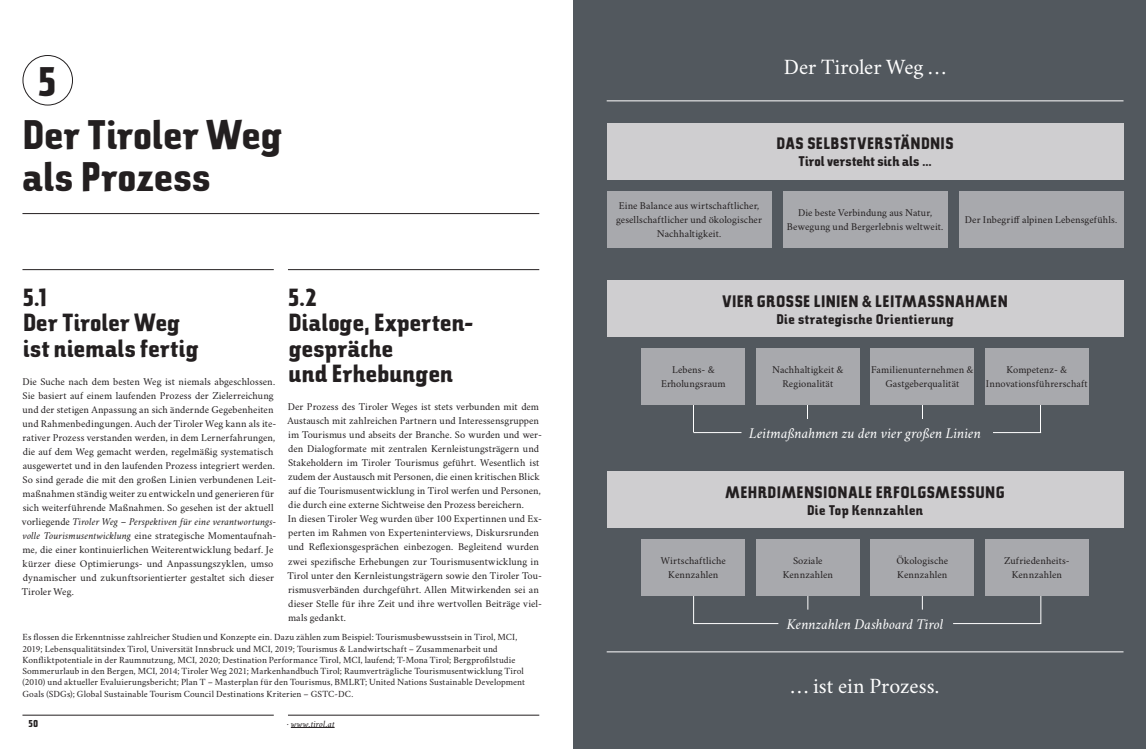
<style>
.page{position:relative;width:1146px;height:749px;background:#fff}
.page>*{position:absolute;margin:0;border:0;box-sizing:border-box;transform-origin:0 0}
.t1{font:41.2px/53.1px "TW Character Sans Pro";letter-spacing:.005em;color:#231f20}
.t2{font:24.8px/25.2px "TW Character Sans Pro";letter-spacing:.015em;color:#231f20}
.t3{font:22px "Crimson Tirol";letter-spacing:-.005em;color:#fff}
.t4{font:16.5px "TW Character Sans Pro";letter-spacing:.03em;color:#231f20}
.t5{font:italic 15px "Crimson Tirol";color:#fff}
.t6{font:14px "TW Character Sans Pro";letter-spacing:.03em;color:#231f20}
.t7{font:14px "TW Character Sans Pro";letter-spacing:.01em;color:#231f20}
.t8{font:10.5px/14px "Crimson Tirol";letter-spacing:.005em;color:#231f20;text-align:center}
.t9{font:10px "TW Character Sans Pro";color:#231f20}
.t10{font:9.5px/11.2px "Crimson Tirol";letter-spacing:.01em;color:#231f20}
.t11{font:italic 9.5px "Crimson Tirol";letter-spacing:.005em;color:#231f20}
.s1{font-style:italic}
</style>
<div class="page">
<div style="left:573px;top:0;width:572px;height:748px;background:#52585e"></div>
<hr style="left:22px;top:213px;width:517px;height:1px;background:#231f20">
<hr style="left:288px;top:714px;width:251px;height:1px;background:#231f20">
<hr style="left:291px;top:727px;width:43px;height:1px;background:#231f20">
<hr style="left:22px;top:714px;width:252px;height:1px;background:#231f20">
<hr style="left:22px;top:269px;width:252px;height:1px;background:#231f20">
<hr style="left:288px;top:269px;width:251px;height:1px;background:#231f20">
<div style="left:22px;top:55px;width:51px;height:50px;border:1px solid #231f20;border-radius:50%"></div>
<div style="left:606px;top:123px;width:517px;height:57px;background:#cfced0"></div>
<div style="left:606px;top:191px;width:165px;height:56px;background:#a8a9ad"></div>
<div style="left:958px;top:191px;width:165px;height:56px;background:#a8a9ad"></div>
<div style="left:782px;top:191px;width:165px;height:56px;background:#a8a9ad"></div>
<div style="left:606px;top:281px;width:517px;height:56px;background:#cfced0"></div>
<div style="left:606px;top:471px;width:517px;height:57px;background:#cfced0"></div>
<hr style="left:693px;top:623px;width:85px;height:1px;background:#fff">
<hr style="left:693px;top:432px;width:48px;height:1px;background:#fff">
<hr style="left:606px;top:101px;width:517px;height:1px;background:#fff">
<hr style="left:606px;top:651px;width:517px;height:1px;background:#fff">
<hr style="left:952px;top:623px;width:88px;height:1px;background:#fff">
<hr style="left:992px;top:432px;width:48px;height:1px;background:#fff">
<svg style="left:693px;top:595px;width:1px;height:28px"></svg>
<svg style="left:693px;top:404px;width:1px;height:28px"></svg>
<svg style="left:1040px;top:595px;width:1px;height:28px"></svg>
<svg style="left:1040px;top:404px;width:1px;height:28px"></svg>
<svg style="left:921px;top:595px;width:1px;height:14px"></svg>
<svg style="left:807px;top:595px;width:1px;height:14px"></svg>
<svg style="left:807px;top:404px;width:1px;height:14px"></svg>
<div style="left:641px;top:539px;width:103px;height:56px;background:#a8a9ad"></div>
<div style="left:641px;top:348px;width:103px;height:56px;background:#a8a9ad"></div>
<div style="left:756px;top:539px;width:103px;height:56px;background:#a8a9ad"></div>
<div style="left:756px;top:348px;width:103px;height:56px;background:#a8a9ad"></div>
<div style="left:870px;top:539px;width:103px;height:56px;background:#a8a9ad"></div>
<div style="left:870px;top:348px;width:103px;height:56px;background:#a8a9ad"></div>
<div style="left:985px;top:539px;width:103px;height:56px;background:#a8a9ad"></div>
<div style="left:985px;top:348px;width:103px;height:56px;background:#a8a9ad"></div>
<h1 class="t1" style="left:22px;top:54px;width:261px;text-indent:15px">5<br>Der Tiroler Weg</h1>
<h1 class="t1" style="left:22px;top:149px;width:189px">als Prozess</h1>
<h2 class="t2" style="left:23px;top:284px;width:177px">5.1<br>Der Tiroler Weg ist niemals fertig</h2>
<p class="t8" style="left:22px;top:373px;width:256px;text-align:left">Die Suche nach dem besten Weg ist niemals abgeschlossen.<br>Sie basiert auf einem laufenden Prozess der Zielerreichung und der stetigen Anpassung an sich ändernde Gegebenheiten und Rahmenbedingungen. Auch der Tiroler Weg kann als ite&shy;rativer Prozess verstanden werden, in dem Lernerfahrungen, die auf dem Weg gemacht werden, regelmäßig systematisch ausgewertet und in den laufenden Prozess integriert werden.<br>So sind gerade die mit den großen Linien verbundenen Leit&shy;maßnahmen ständig weiter zu entwickeln und generieren für sich weiterführende Maßnahmen. So gesehen ist der aktuell vorliegende <span class="s1">Tiroler Weg – Perspektiven für eine verantwortungs&shy;volle Tourismusentwicklung</span> eine strategische Momentaufnah&shy;me, die einer kontinuierlichen Weiterentwicklung bedarf. Je kürzer diese Optimierungs- und Anpassungszyklen, umso dynamischer und zukunftsorientierter gestaltet sich dieser Tiroler Weg.</p>
<h2 class="t2" style="left:288px;top:284px;width:187px">5.2<br>Dialoge, Experten&shy;gespräche<br>und Erhebungen</h2>
<p class="t8" style="left:287px;top:399px;width:256px;text-align:left">Der Prozess des Tiroler Weges ist stets verbunden mit dem Austausch mit zahlreichen Partnern und Interessensgruppen im Tourismus und abseits der Branche. So wurden und wer&shy;den Dialogformate mit zentralen Kernleistungsträgern und Stakeholdern im Tiroler Tourismus geführt. Wesentlich ist zudem der Austausch mit Personen, die einen kritischen Blick auf die Tourismusentwicklung in Tirol werfen und Personen, die durch eine externe Sichtweise den Prozess bereichern.<br>In diesen Tiroler Weg wurden über 100 Expertinnen und Ex&shy;perten im Rahmen von Experteninterviews, Diskursrunden und Reflexionsgesprächen einbezogen. Begleitend wurden zwei spezifische Erhebungen zur Tourismusentwicklung in Tirol unter den Kernleistungsträgern sowie den Tiroler Tou&shy;rismusverbänden durchgeführt. Allen Mitwirkenden sei an dieser Stelle für ihre Zeit und ihre wertvollen Beiträge viel&shy;mals gedankt.</p>
<p class="t10" style="left:22px;top:631px;width:504px">Es flossen die Erkenntnisse zahlreicher Studien und Konzepte ein. Dazu zählen zum Beispiel: Tourismusbewusstsein in Tirol, MCI, 2019; Lebensqualitätsindex Tirol, Universität Innsbruck und MCI, 2019; Tourismus &amp; Landwirtschaft – Zusammenarbeit und Konfliktpotentiale in der Raumnutzung, MCI, 2020; Destination Performance Tirol, MCI, laufend; T-Mona Tirol; Bergprofilstudie Sommerurlaub in den Bergen, MCI, 2014; Tiroler Weg 2021; Markenhandbuch Tirol; Raumverträgliche Tourismusentwicklung Tirol (2010) und aktueller Evaluierungsbericht; Plan T – Masterplan für den Tourismus, BMLRT; United Nations Sustainable Development Goals (SDGs); Global Sustainable Tourism Council Destinations Kriterien – GSTC-DC.</p>
<p class="t9" style="left:28px;top:716px;width:11px">50</p>
<p class="t11" style="left:287px;top:717px;width:49px">· www.tirol.at</p>
<h3 class="t3" style="left:783px;top:52px;width:164px">Der Tiroler Weg …</h3>
<p class="t8" style="left:616px;top:197px;width:147px">Eine Balance aus wirtschaftlicher, gesellschaftlicher und ökologischer<br>Nachhaltigkeit.</p>
<h3 class="t4" style="left:776px;top:133px;width:179px">DAS SELBSTVERSTÄNDNIS</h3>
<h3 class="t7" style="left:798px;top:153px;width:135px">Tirol versteht sich als …</h3>
<p class="t8" style="left:786px;top:204px;width:158px">Die beste Verbindung aus Natur,<br>Bewegung und Bergerlebnis weltweit.</p>
<p class="t8" style="left:964px;top:211px;width:154px">Der Inbegriff alpinen Lebensgefühls.</p>
<h3 class="t4" style="left:722px;top:290px;width:287px">VIER GROSSE LINIEN &amp; LEITMASSNAHMEN</h3>
<h3 class="t6" style="left:776px;top:310px;width:179px">Die strategische Orientierung</h3>
<p class="t8" style="left:661px;top:362px;width:66px">Lebens- &amp;<br>Erholungsraum</p>
<p class="t8" style="left:772px;top:362px;width:73px">Nachhaltigkeit &amp;<br>Regionalität</p>
<p class="t8" style="left:871px;top:362px;width:104px">Familienunternehmen &amp;<br>Gastgeberqualität</p>
<p class="t8" style="left:985px;top:362px;width:103px">Kompetenz- &amp;<br>Innovationsführerschaft</p>
<h3 class="t5" style="left:749px;top:423px;width:233px">Leitmaßnahmen zu den vier großen Linien</h3>
<h3 class="t4" style="left:725px;top:481px;width:280px">MEHRDIMENSIONALE ERFOLGSMESSUNG</h3>
<h3 class="t6" style="left:807px;top:501px;width:117px">Die Top Kennzahlen</h3>
<p class="t8" style="left:660px;top:552px;width:66px">Wirtschaftliche<br>Kennzahlen</p>
<p class="t8" style="left:782px;top:552px;width:52px">Soziale<br>Kennzahlen</p>
<p class="t8" style="left:896px;top:552px;width:53px;text-align:left">Ökologische<br>Kennzahlen</p>
<h3 class="t5" style="left:786px;top:614px;width:158px">Kennzahlen Dashboard Tirol</h3>
<h3 class="t3" style="left:790px;top:671px;width:150px">… ist ein Prozess.</h3>
<p class="t8" style="left:1003px;top:552px;width:67px">Zufriedenheits-<br>Kennzahlen</p>
</div>
